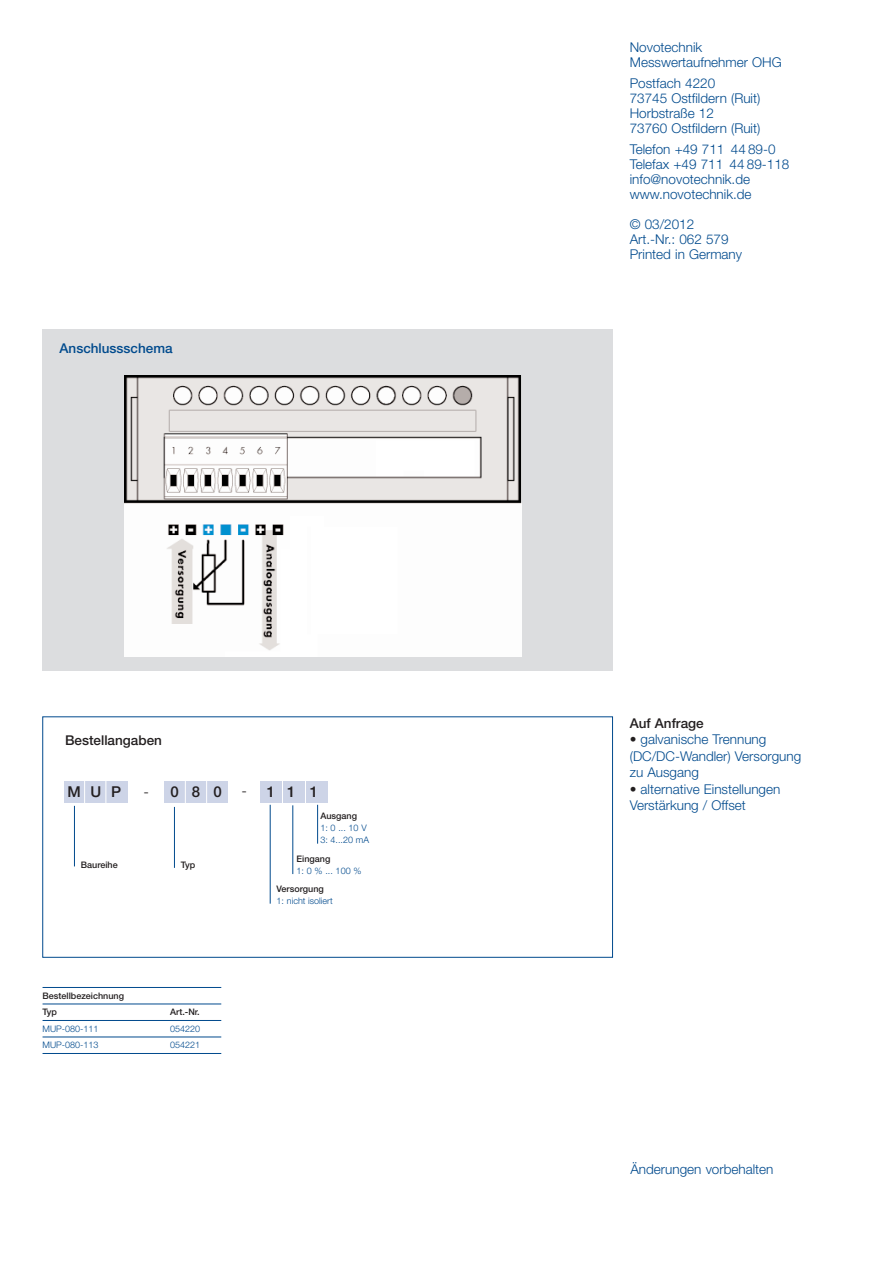
<style>
.page{position:relative;width:886px;height:1263px;background:#fff}
.page>*{position:absolute;margin:0;border:0;box-sizing:border-box;transform-origin:0 0}
.t1{font:500 15px "Helvetica Neue";color:#231f20}
.t2{font:300 15px "Helvetica Neue";color:#231f20}
.t3{font:300 13.5px/15px "Helvetica Neue";color:#004a8d}
.t4{font:500 13.5px "Helvetica Neue";color:#231f20}
.t5{font:500 13.5px "Helvetica Neue";color:#004a8d}
.t6{font:300 9px/12px "Helvetica Neue";color:#004a8d}
.t7{font:500 9px/16.5px "Helvetica Neue";color:#231f20}
.s1{color:#231f20}
</style>
<div class="page">
<div style="left:43px;top:330px;width:569px;height:340px;background:#dcdddf"></div>
<img style="left:124px;top:375px;width:398px;height:281px">
<hr style="left:74px;top:806px;width:1px;height:60px;background:#004a8d">
<div style="left:64px;top:781px;width:64px;height:21px;background:#cdd4e7"></div>
<hr style="left:84px;top:776px;width:1px;height:31px;background:#fff">
<hr style="left:105px;top:776px;width:1px;height:31px;background:#fff">
<div style="left:164px;top:781px;width:64px;height:21px;background:#cdd4e7"></div>
<hr style="left:185px;top:776px;width:1px;height:31px;background:#fff">
<hr style="left:206px;top:776px;width:1px;height:31px;background:#fff">
<div style="left:260px;top:781px;width:22px;height:21px;background:#cdd4e7"></div>
<hr style="left:174px;top:807px;width:1px;height:61px;background:#004a8d">
<hr style="left:270px;top:805px;width:1px;height:99px;background:#004a8d">
<div style="left:283px;top:781px;width:21px;height:21px;background:#cdd4e7"></div>
<div style="left:306px;top:781px;width:21px;height:21px;background:#cdd4e7"></div>
<hr style="left:317px;top:805px;width:1px;height:39px;background:#004a8d">
<hr style="left:292px;top:805px;width:1px;height:69px;background:#004a8d">
<hr style="left:43px;top:987px;width:178px;height:1px;background:#004a8d">
<hr style="left:43px;top:1004px;width:178px;height:1px;background:#004a8d">
<hr style="left:43px;top:1020px;width:178px;height:1px;background:#004a8d">
<hr style="left:43px;top:1037px;width:178px;height:1px;background:#004a8d">
<hr style="left:43px;top:1053px;width:178px;height:1px;background:#004a8d">
<p class="t5" style="left:60px;top:343px;width:115px">Anschlussschema</p>
<p class="t4" style="left:65px;top:736px;width:98px">Bestellangaben</p>
<p class="t1" style="left:68px;top:786px;width:15px">M</p>
<p class="t1" style="left:111px;top:786px;width:12px">P</p>
<p class="t1" style="left:90px;top:786px;width:12px">U</p>
<p class="t1" style="left:170px;top:787px;width:53px">080</p>
<p class="t2" style="left:241px;top:782px;width:7px">-</p>
<p class="t2" style="left:143px;top:782px;width:7px">-</p>
<p class="t7" style="left:81px;top:857px;width:38px">Baureihe</p>
<p class="t7" style="left:181px;top:857px;width:16px">Typ</p>
<p class="t1" style="left:267px;top:786px;width:30px">1 1</p>
<p class="t1" style="left:310px;top:786px;width:10px">1</p>
<p class="t7" style="left:320px;top:808px;width:38px">Ausgang</p>
<p class="t6" style="left:320px;top:821px;width:50px">1: 0 ... 10 V<br>3: 4...20 mA</p>
<p class="t7" style="left:296px;top:851px;width:35px">Eingang</p>
<p class="t6" style="left:296px;top:865px;width:66px">1: 0 % ... 100 %</p>
<p class="t7" style="left:276px;top:881px;width:49px">Versorgung</p>
<p class="t6" style="left:276px;top:895px;width:58px">1: nicht isoliert</p>
<p class="t7" style="left:43px;top:988px;width:83px">Bestellbezeichnung<br>Typ</p>
<p class="t7" style="left:170px;top:1005px;width:31px">Art.-Nr.</p>
<p class="t6" style="left:43px;top:1022px;width:58px">MUP-080-111</p>
<p class="t6" style="left:170px;top:1022px;width:32px">054220</p>
<p class="t6" style="left:43px;top:1039px;width:58px">MUP-080-113</p>
<p class="t6" style="left:170px;top:1039px;width:32px">054221</p>
<p class="t3" style="left:629px;top:40px;width:153px">Novotechnik<br>Messwertaufnehmer OHG</p>
<p class="t3" style="left:629px;top:76px;width:132px">Postfach 4220<br>73745 Ostfildern (Ruit)<br>Horbstraße 12<br>73760 Ostfildern (Ruit)</p>
<p class="t3" style="left:629px;top:142px;width:161px">Telefon +49 711 44 89-0<br>Telefax +49 711 44 89-118 info@novotechnik.de www.novotechnik.de</p>
<p class="t3" style="left:629px;top:217px;width:114px">© 03/2012<br>Art.-Nr.: 062 579<br>Printed in Germany</p>
<p class="t4" style="left:629px;top:718px;width:75px">Auf Anfrage</p>
<p class="t3" style="left:629px;top:731px;width:173px;line-height:16.5px"><span class="s1">•</span> galvanische Trennung (DC/DC-Wandler) Versorgung zu Ausgang</p>
<p class="t3" style="left:629px;top:780px;width:152px;line-height:16.5px"><span class="s1">•</span> alternative Einstellungen<br>Verstärkung / Offset</p>
<p class="t3" style="left:630px;top:1161px;width:144px">Änderungen vorbehalten</p>
</div>
